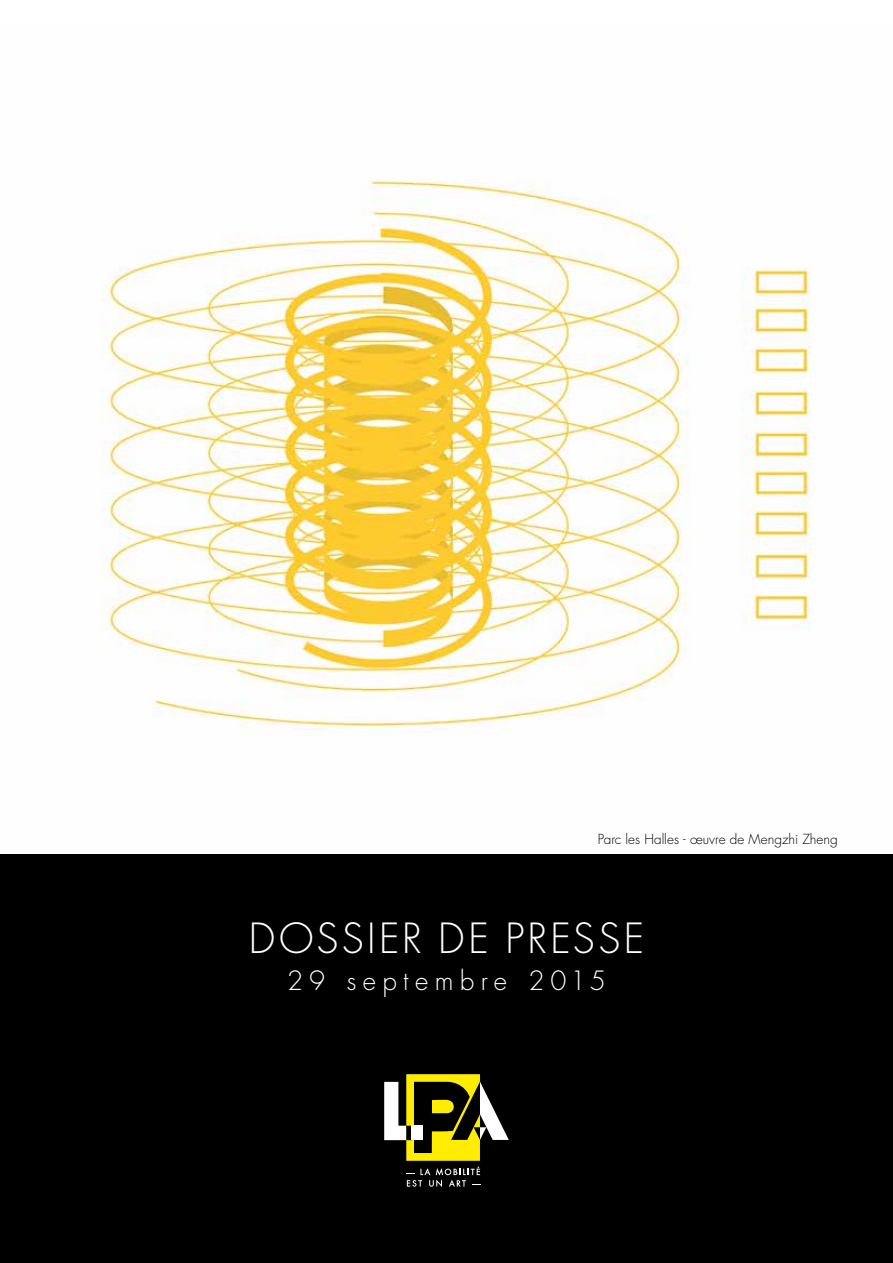
<style>
.page{position:relative;width:893px;height:1263px;background:#fff}
.page>*{position:absolute;margin:0;border:0;box-sizing:border-box;transform-origin:0 0}
.t1{font:300 40.5px "Futura";letter-spacing:.08em;color:#fff}
.t2{font:300 25.8px "Futura";letter-spacing:.245em;color:#fff}
.t3{font:300 13.5px "Futura";letter-spacing:.005em;color:#000}
</style>
<div class="page">
<div style="left:0;top:855px;width:893px;height:408px;background:#000"></div>
<svg style="left:384px;top:1074px;width:125px;height:113px"></svg>
<img style="left:101px;top:180px;width:710px;height:554px">
<p class="t3" style="left:598px;top:830px;width:241px">Parc les Halles - œuvre de Mengzhi Zheng</p>
<h1 class="t1" style="left:249px;top:912px;width:397px">DOSSIER DE PRESSE</h1>
<h2 class="t2" style="left:287px;top:964px;width:320px">29 septembre 2015</h2>
</div>
